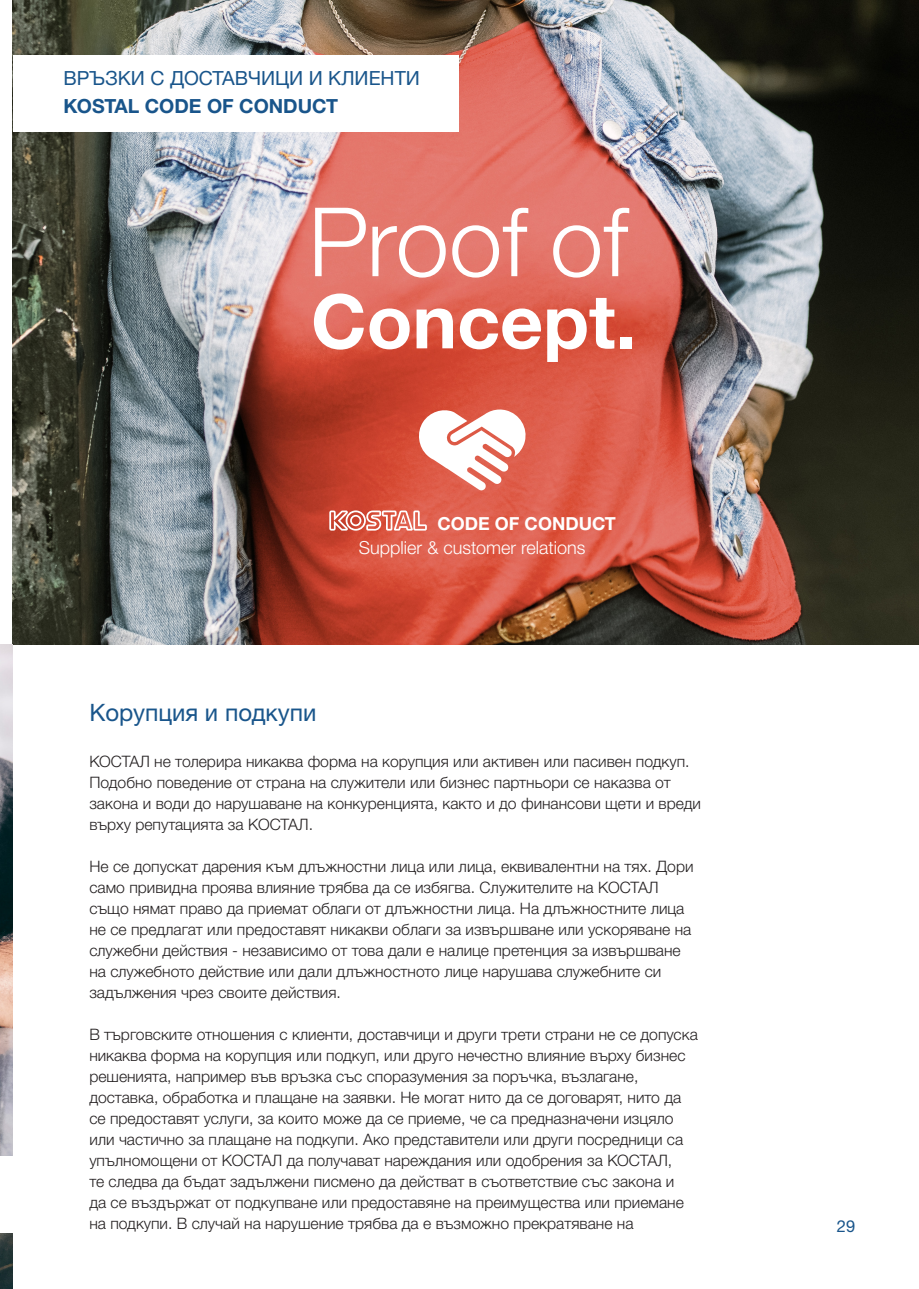
<style>
.page{position:relative;width:919px;height:1289px;background:#fff}
.page>*{position:absolute;margin:0;border:0;box-sizing:border-box;transform-origin:0 0}
.typo_shirts{font:300 95.85px "Helvetica Neue LTW1 G";color:#fff}
.typo_shirts-2{font:700 75px "Helvetica Neue LTW1 G";color:#fff}
.t1{font:24px "Helvetica Neue LTW1 G";color:#19558b}
.t2{font:19.5px/28.5px "Helvetica Neue LTW1 G";color:#19558b}
.t3{font:300 18px "Helvetica Neue LTW1 G";color:#fff}
.t4{font:700 18px "Helvetica Neue LTW1 G";color:#fff}
.t5{font:16.5px "Helvetica Neue LTW1 G";color:#19558b}
.fliesstext{font:300 15.75px/21px "Helvetica Neue LTW1 G";color:#231f20}
.s1{font-weight:700}
</style>
<div class="page">
<img style="left:13px;top:0;width:905px;height:644px">
<svg style="left:329px;top:510px;width:98px;height:20px"></svg>
<svg style="left:416px;top:408px;width:112px;height:83px"></svg>
<img style="left:0;top:644px;width:13px;height:644px">
<div style="left:0;top:1156px;width:13px;height:77px;background:#fff"></div>
<div style="left:13px;top:55px;width:445px;height:77px;background:#fff"></div>
<p class="t2" style="left:63px;top:63px;width:358px">ВРЪЗКИ С ДОСТАВЧИЦИ И КЛИЕНТИ<br><span class="s1">KOSTAL CODE OF CONDUCT</span></p>
<p class="typo_shirts" style="left:308px;top:183px;width:321px">Proof of</p>
<p class="typo_shirts-2" style="left:311px;top:275px;width:327px">Concept.</p>
<p class="t4" style="left:437px;top:513px;width:180px">CODE OF CONDUCT</p>
<p class="t3" style="left:359px;top:536px;width:228px">Supplier &amp; customer relations</p>
<h3 class="t1" style="left:89px;top:697px;width:229px">Корупция и подкупи</h3>
<p class="fliesstext" style="left:89px;top:750px;width:613px">КОСТАЛ не толерира никаква форма на корупция или активен или пасивен подкуп.<br>Подобно поведение от страна на служители или бизнес партньори се наказва от закона и води до нарушаване на конкуренцията, както и до финансови щети и вреди върху репутацията за КОСТАЛ.</p>
<p class="fliesstext" style="left:89px;top:855px;width:605px">Не се допускат дарения към длъжностни лица или лица, еквивалентни на тях. Дори само привидна проява влияние трябва да се избягва. Служителите на КОСТАЛ също нямат право да приемат облаги от длъжностни лица. На длъжностните лица не се предлагат или предоставят никакви облаги за извършване или ускоряване на служебни действия - независимо от това дали е налице претенция за извършване на служебното действие или дали длъжностното лице нарушава служебните си задължения чрез своите действия.</p>
<p class="fliesstext" style="left:89px;top:1023px;width:610px">В търговските отношения с клиенти, доставчици и други трети страни не се допуска никаква форма на корупция или подкуп, или друго нечестно влияние върху бизнес решенията, например във връзка със споразумения за поръчка, възлагане, доставка, обработка и плащане на заявки. Не могат нито да се договарят, нито да се предоставят услуги, за които може да се приеме, че са предназначени изцяло или частично за плащане на подкупи. Ако представители или други посредници са упълномощени от КОСТАЛ да получават нареждания или одобрения за КОСТАЛ,<br>те следва да бъдат задължени писмено да действат в съответствие със закона и<br>да се въздържат от подкупване или предоставяне на преимущества или приемане на подкупи. В случай на нарушение трябва да е възможно прекратяване на</p>
<p class="t5" style="left:836px;top:1216px;width:20px">29</p>
</div>
